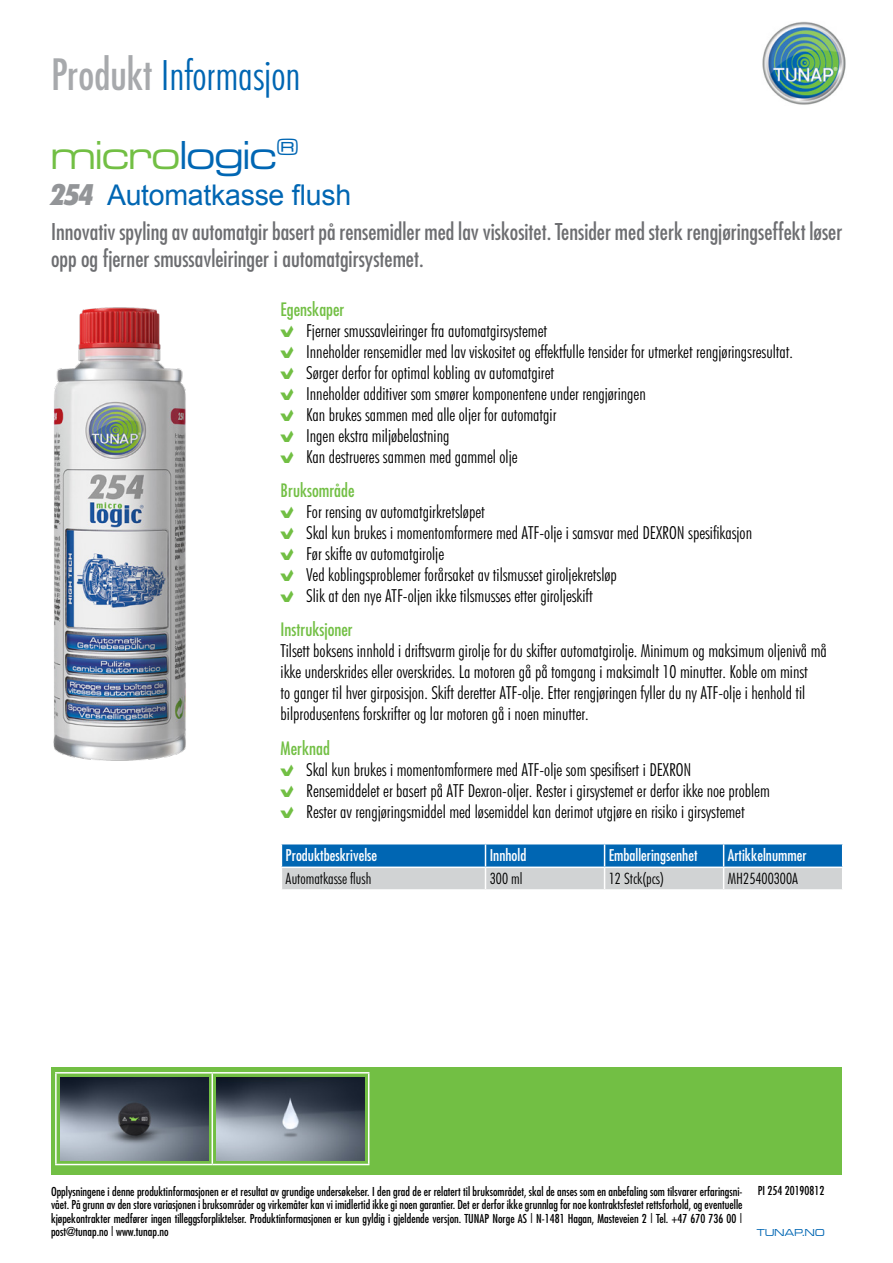
<style>
.page{position:relative;width:893px;height:1263px;background:#fff}
.page>*{position:absolute;margin:0;border:0;box-sizing:border-box;transform-origin:0 0}
.t1{font:300 condensed 42px "Futura BT";color:#0066b3}
.t2{font:42px "Microgramma D Medi Exte";color:#72bf44}
.t3{font:28.5px "Arial";letter-spacing:-.01em;color:#0066b3}
.t4{font:condensed 22.5px/27px "Futura";color:#6d6e71}
.t5{font:300 condensed 18px/21px "Futura BT";color:#000}
.t6{font:condensed 18px "Futura";color:#72bf44}
.t7{font:condensed 15.75px "Futura";color:#fff}
.t8{font:300 condensed 15.75px "Futura BT";color:#000}
.t9{font:condensed 12px/13.5px "Futura";color:#000;text-align:justify}
.t10{font:10.5px "Microgramma D Medi Exte";letter-spacing:.035em;color:#0066b3}
.s1{font-family:"Futura";font-weight:400;color:#a7a9ac}
.s2{color:#0066b3}
.s3{font-family:"Futura BT";font-weight:900;font-style:italic;font-stretch:condensed;font-size:29.25px;color:#939598}
.s4{font-family:"Wuerth Num";font-weight:400;font-stretch:normal;color:#72bf44}
</style>
<div class="page">
<img style="left:762px;top:21px;width:84px;height:84px">
<div style="left:51px;top:1068px;width:790px;height:107px;background:#72bf44"></div>
<hr style="left:55px;top:1072px;width:157px;height:1px;background:#fff">
<hr style="left:55px;top:1073px;width:2px;height:91px;background:#fff">
<hr style="left:55px;top:1164px;width:157px;height:1px;background:#fff">
<hr style="left:212px;top:1072px;width:157px;height:1px;background:#fff">
<hr style="left:212px;top:1073px;width:1px;height:91px;background:#fff">
<hr style="left:368px;top:1073px;width:1px;height:91px;background:#fff">
<hr style="left:212px;top:1164px;width:157px;height:1px;background:#fff">
<img style="left:60px;top:1077px;width:148px;height:83px">
<img style="left:217px;top:1077px;width:147px;height:83px">
<img style="left:53px;top:307px;width:133px;height:454px">
<svg style="left:281px;top:844px;width:562px;height:46px;background:#70a2c7"></svg>
<hr style="left:724px;top:889px;width:119px;height:2px;background:#fff">
<h1 class="t1" style="left:51px;top:49px;width:251px"><span class="s1">Produkt</span> Informasjon</h1>
<h1 class="t2" style="left:51px;top:129px;width:249px">micro<span class="s2">logic</span><sup>®</sup></h1>
<h2 class="t3" style="left:51px;top:175px;width:302px"><span class="s3">254</span> Automatkasse flush</h2>
<p class="t4" style="left:51px;top:218px;width:793px">Innovativ spyling av automatgir basert på rensemidler med lav viskositet. Tensider med sterk rengjøringseffekt løser opp og fjerner smussavleiringer i automatgirsystemet.</p>
<p class="t6" style="left:281px;top:298px;width:65px">Egenskaper</p>
<p class="t5" style="left:281px;top:320px;width:514px"><span class="s4">B</span> Fjerner smussavleiringer fra automatgirsystemet<br><span class="s4">B</span> Inneholder rensemidler med lav viskositet og effektfulle tensider for utmerket rengjøringsresultat.<br><span class="s4">B</span> Sørger derfor for optimal kobling av automatgiret<br><span class="s4">B</span> Inneholder additiver som smører komponentene under rengjøringen<br><span class="s4">B</span> Kan brukes sammen med alle oljer for automatgir<br><span class="s4">B</span> Ingen ekstra miljøbelastning<br><span class="s4">B</span> Kan destrueres sammen med gammel olje</p>
<p class="t6" style="left:281px;top:479px;width:75px">Bruksområde</p>
<p class="t5" style="left:281px;top:501px;width:473px"><span class="s4">B</span> For rensing av automatgirkretsløpet<br><span class="s4">B</span> Skal kun brukes i momentomformere med ATF-olje i samsvar med DEXRON spesifikasjon <span class="s4">B</span> Før skifte av automatgirolje<br><span class="s4">B</span> Ved koblingsproblemer forårsaket av tilsmusset giroljekretsløp<br><span class="s4">B</span> Slik at den nye ATF-oljen ikke tilsmusses etter giroljeskift</p>
<p class="t6" style="left:281px;top:618px;width:74px">Instruksjoner</p>
<p class="t5" style="left:281px;top:640px;width:548px">Tilsett boksens innhold i driftsvarm girolje for du skifter automatgirolje. Minimum og maksimum oljenivå må ikke underskrides eller overskrides. La motoren gå på tomgang i maksimalt 10 minutter. Koble om minst<br>to ganger til hver girposisjon. Skift deretter ATF-olje. Etter rengjøringen fyller du ny ATF-olje i henhold til bilprodusentens forskrifter og lar motoren gå i noen minutter.</p>
<p class="t6" style="left:281px;top:736px;width:51px">Merknad</p>
<p class="t5" style="left:281px;top:758px;width:491px"><span class="s4">B</span> Skal kun brukes i momentomformere med ATF-olje som spesifisert i DEXRON<br><span class="s4">B</span> Rensemiddelet er basert på ATF Dexron-oljer. Rester i girsystemet er derfor ikke noe problem<br><span class="s4">B</span> Rester av rengjøringsmiddel med løsemiddel kan derimot utgjøre en risiko i girsystemet</p>
<p class="t7" style="left:286px;top:845px;width:93px">Produktbeskrivelse</p>
<p class="t7" style="left:490px;top:845px;width:38px">Innhold</p>
<p class="t7" style="left:609px;top:845px;width:90px">Emballeringsenhet</p>
<p class="t7" style="left:728px;top:845px;width:80px">Artikkelnummer</p>
<p class="t8" style="left:286px;top:868px;width:87px">Automatkasse flush</p>
<p class="t8" style="left:490px;top:868px;width:34px">300 ml</p>
<p class="t8" style="left:609px;top:868px;width:57px">12 Stck(pcs)</p>
<p class="t8" style="left:728px;top:868px;width:72px">MH25400300A</p>
<p class="t9" style="left:51px;top:1184px;width:693px">Opplysningene i denne produktinformasjonen er et resultat av grundige undersøkelser. I den grad de er relatert til bruksområdet, skal de anses som en anbefaling som tilsvarer erfaringsni&shy;vået. På grunn av den store variasjonen i bruksområder og virkemåter kan vi imidlertid ikke gi noen garantier. Det er derfor ikke grunnlag for noe kontraktsfestet rettsforhold, og eventuelle kjøpekontrakter medfører ingen tilleggsforpliktelser. Produktinformasjonen er kun gyldig i gjeldende versjon. TUNAP Norge AS | N-1481 Hagan, Masteveien 2 | Tel. +47 670 736 00 | post@tunap.no | www.tunap.no</p>
<p class="t9" style="left:758px;top:1183px;width:68px">PI 254 20190812</p>
<p class="t10" style="left:757px;top:1226px;width:69px">TUNAP.NO</p>
</div>
